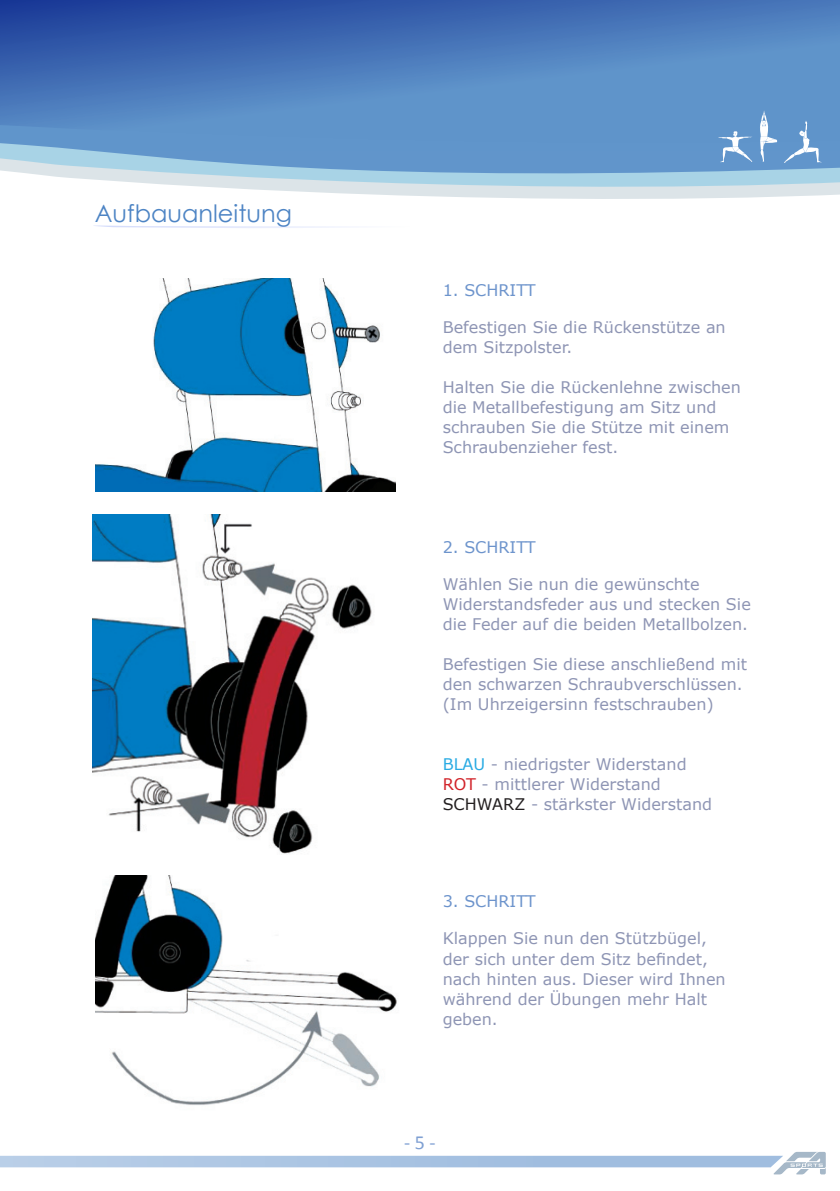
<style>
.page{position:relative;width:840px;height:1191px;background:#fff}
.page>*{position:absolute;margin:0;border:0;box-sizing:border-box;transform-origin:0 0}
.ueberschrift{font:24px "Century Gothic";color:#4d84c4}
.t1{font:20px "Calibri";color:#7fa0d3}
.ueberschrift-2{font:16px/20px "Verdana";color:#8e95b4}
.Text_-_wichtig{font:16px/20px "Verdana";color:#8e95b4}
.Text_-_wichtig-2{font:16px "Verdana";color:#6d94cc}
.s1{color:#29abe3}
.s2{color:#d1232a}
.s3{color:#231f20}
</style>
<div class="page">
<svg style="left:249px;top:189px;width:590px;height:10px;fill:#dce4e8"></svg>
<svg style="left:44px;top:175px;width:795px;height:14px;background:#c6dee9"></svg>
<svg style="left:0;top:146px;width:839px;height:29px;background:#7caad4"></svg>
<svg style="left:0;top:0;width:839px;height:146px;background:#4d7dbd"></svg>
<svg style="left:717px;top:131px;width:34px;height:31px"></svg>
<svg style="left:759px;top:111px;width:17px;height:51px"></svg>
<svg style="left:783px;top:121px;width:38px;height:42px;background:#77a4d2"></svg>
<svg style="left:0;top:1151px;width:825px;height:23px"></svg>
<img style="left:95px;top:278px;width:300px;height:213px">
<svg style="left:94px;top:225px;width:240px;height:3px"></svg>
<img style="left:93px;top:514px;width:279px;height:340px">
<img style="left:95px;top:875px;width:302px;height:230px">
<p class="ueberschrift" style="left:95px;top:197px;width:198px">Aufbauanleitung</p>
<p class="Text_-_wichtig-2" style="left:442px;top:280px;width:94px">1. SCHRITT</p>
<p class="Text_-_wichtig" style="left:442px;top:317px;width:284px">Befestigen Sie die Rückenstütze an dem Sitzpolster.</p>
<p class="Text_-_wichtig" style="left:442px;top:377px;width:299px">Halten Sie die Rückenlehne zwischen die Metallbefestigung am Sitz und schrauben Sie die Stütze mit einem<br>Schraubenzieher fest.</p>
<p class="Text_-_wichtig-2" style="left:442px;top:537px;width:94px">2. SCHRITT</p>
<p class="ueberschrift-2" style="left:442px;top:574px;width:309px">Wählen Sie nun die gewünschte<br>Widerstandsfeder aus und stecken Sie die Feder auf die beiden Metallbolzen.</p>
<p class="ueberschrift-2" style="left:442px;top:654px;width:306px">Befestigen Sie diese anschließend mit den schwarzen Schraubverschlüssen. (Im Uhrzeigersinn festschrauben)</p>
<p class="ueberschrift-2" style="left:442px;top:754px;width:271px"><span class="s1">BLAU</span> - niedrigster Widerstand<br><span class="s2">ROT</span> - mittlerer Widerstand<br><span class="s3">SCHWARZ</span> - stärkster Widerstand</p>
<p class="Text_-_wichtig-2" style="left:442px;top:891px;width:94px">3. SCHRITT</p>
<p class="ueberschrift-2" style="left:442px;top:928px;width:284px">Klappen Sie nun den Stützbügel, der sich unter dem Sitz befindet, nach hinten aus. Dieser wird Ihnen während der Übungen mehr Halt geben.</p>
<p class="t1" style="left:404px;top:1129px;width:33px">- 5 -</p>
</div>
